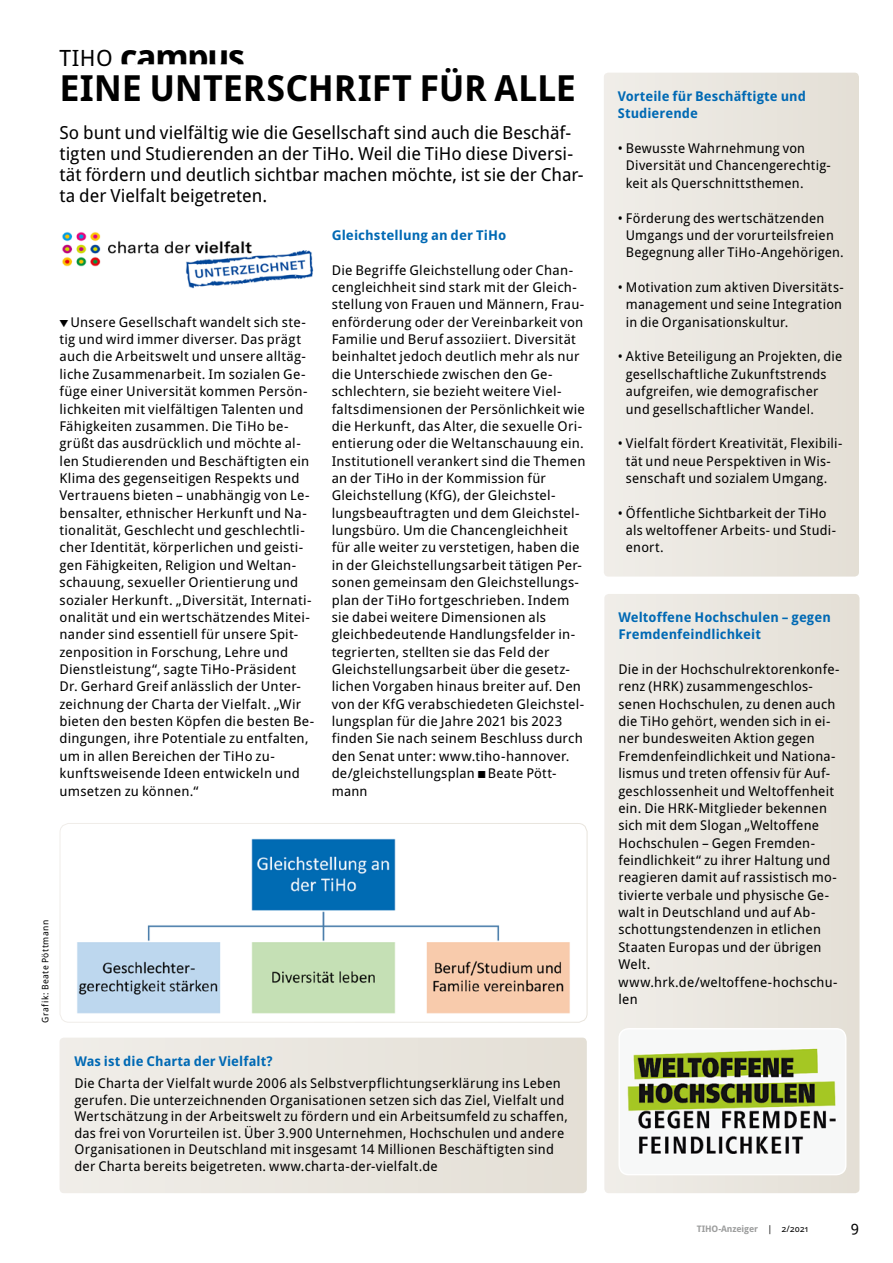
<style>
.page{position:relative;width:893px;height:1263px;background:#fff}
.page>*{position:absolute;margin:0;border:0;box-sizing:border-box;transform-origin:0 0}
.t1{font:700 36px "Droid Sans Pro";letter-spacing:-.005em;color:#000}
.t2{font:18px/21px "Droid Sans Pro";color:#000}
.t3{font:15px "Droid Sans Pro";color:#000}
.t4{font:13.5px/17.4px "Droid Sans Pro";letter-spacing:.02em;color:#000}
.t5{font:700 13.5px/17.4px "Droid Sans Pro";letter-spacing:.005em;color:#0069b4}
.t6{font:700 9px "Droid Sans Pro";letter-spacing:-.01em;color:#9c9d9d}
.t7{font:9px "Droid Sans Pro";letter-spacing:.05em;color:#000}
.s1{font-weight:400;font-size:22.5px}
.s2{font-weight:400;color:#000}
</style>
<div class="page">
<svg style="left:604px;top:73px;width:255px;height:504px;background:#e9e6df"></svg>
<svg style="left:60px;top:1037px;width:527px;height:156px;background:#e9e6df"></svg>
<svg style="left:604px;top:594px;width:255px;height:599px;background:#e9e6df"></svg>
<img style="left:60px;top:825px;width:526px;height:196px">
<div style="left:60px;top:823px;width:528px;height:200px;border:1px solid #fff;border-radius:9px"></div>
<img style="left:619px;top:1029px;width:227px;height:145px">
<div style="left:618px;top:1028px;width:228px;height:147px;border:1px solid #fff;border-radius:9px"></div>
<img style="left:62px;top:232px;width:252px;height:57px">
<h1 class="t1" style="left:60px;top:31px;width:187px"><span class="s1">TIHO</span> campus</h1>
<h1 class="t1" style="left:60px;top:62px;width:518px">EINE UNTERSCHRIFT FÜR ALLE</h1>
<h2 class="t2" style="left:60px;top:121px;width:526px">So bunt und vielfältig wie die Gesellschaft sind auch die Beschäf&shy;tigten und Studierenden an der TiHo. Weil die TiHo diese Diversi&shy;tät fördern und deutlich sichtbar machen möchte, ist sie der Char&shy;ta der Vielfalt beigetreten.</h2>
<p class="t4" style="left:60px;top:313px;width:256px;text-indent:11px">Unsere Gesellschaft wandelt sich ste&shy;tig und wird immer diverser. Das prägt auch die Arbeitswelt und unsere alltäg&shy;liche Zusammenarbeit. Im sozialen Ge&shy;füge einer Universität kommen Persön&shy;lichkeiten mit vielfältigen Talenten und Fähigkeiten zusammen. Die TiHo be&shy;grüßt das ausdrücklich und möchte al&shy;len Studierenden und Beschäftigten ein Klima des gegenseitigen Respekts und Vertrauens bieten – unabhängig von Le&shy;bensalter, ethnischer Herkunft und Na&shy;tionalität, Geschlecht und geschlechtli&shy;cher Identität, körperlichen und geisti&shy;gen Fähigkeiten, Religion und Weltan&shy;schauung, sexueller Orientierung und sozialer Herkunft. „Diversität, Internati&shy;onalität und ein wertschätzendes Mitei&shy;nander sind essentiell für unsere Spit&shy;zenposition in Forschung, Lehre und Dienstleistung“, sagte TiHo-Präsident Dr. Gerhard Greif anlässlich der Unter&shy;zeichnung der Charta der Vielfalt. „Wir bieten den besten Köpfen die besten Be&shy;dingungen, ihre Potentiale zu entfalten, um in allen Bereichen der TiHo zu&shy;kunftsweisende Ideen entwickeln und umsetzen zu können.“</p>
<p class="t5" style="left:332px;top:226px;width:176px">Gleichstellung an der TiHo</p>
<p class="t4" style="left:332px;top:261px;width:255px">Die Begriffe Gleichstellung oder Chan&shy;cengleichheit sind stark mit der Gleich&shy;stellung von Frauen und Männern, Frau&shy;enförderung oder der Vereinbarkeit von Familie und Beruf assoziiert. Diversität beinhaltet jedoch deutlich mehr als nur die Unterschiede zwischen den Ge&shy;schlechtern, sie bezieht weitere Viel&shy;faltsdimensionen der Persönlichkeit wie die Herkunft, das Alter, die sexuelle Ori&shy;entierung oder die Weltanschauung ein.<br>Institutionell verankert sind die Themen an der TiHo in der Kommission für Gleichstellung (KfG), der Gleichstel&shy;lungsbeauftragten und dem Gleichstel&shy;lungsbüro. Um die Chancengleichheit für alle weiter zu verstetigen, haben die in der Gleichstellungsarbeit tätigen Per&shy;sonen gemeinsam den Gleichstellungs&shy;plan der TiHo fortgeschrieben. Indem sie dabei weitere Dimensionen als gleichbedeutende Handlungsfelder in&shy;tegrierten, stellten sie das Feld der Gleichstellungsarbeit über die gesetz&shy;lichen Vorgaben hinaus breiter auf. Den von der KfG verabschiedeten Gleichstel&shy;lungsplan für die Jahre 2021 bis 2023 finden Sie nach seinem Beschluss durch den Senat unter: www.tiho-hannover. de/gleichstellungsplan Beate Pött&shy;mann</p>
<p class="t7" style="left:39px;top:1023px;width:105px;rotate:-90deg">Grafik: Beate Pöttmann</p>
<p class="t5" style="left:74px;top:1052px;width:200px">Was ist die Charta der Vielfalt?</p>
<p class="t4" style="left:74px;top:1075px;width:495px;line-height:16.5px">Die Charta der Vielfalt wurde 2006 als Selbstverpflichtungserklärung ins Leben gerufen. Die unterzeichnenden Organisationen setzen sich das Ziel, Vielfalt und Wertschätzung in der Arbeitswelt zu fördern und ein Arbeitsumfeld zu schaffen, das frei von Vorurteilen ist. Über 3.900 Unternehmen, Hochschulen und andere Organisationen in Deutschland mit insgesamt 14 Millionen Beschäftigten sind der Charta bereits beigetreten. www.charta-der-vielfalt.de</p>
<p class="t5" style="left:618px;top:87px;width:190px">Vorteile für Beschäftigte und<br>Studierende</p>
<p class="t4" style="left:626px;top:139px;width:206px;text-indent:-8px">• Bewusste Wahrnehmung von<br>Diversität und Chancengerechtig&shy;keit als Querschnittsthemen.</p>
<p class="t4" style="left:626px;top:209px;width:220px;text-indent:-8px">• Förderung des wertschätzenden<br>Umgangs und der vorurteilsfreien<br>Begegnung aller TiHo-Angehörigen.</p>
<p class="t4" style="left:626px;top:278px;width:219px;text-align:justify;text-indent:-8px">• Motivation zum aktiven Diversitäts&shy;management und seine Integration in die Organisationskultur.</p>
<p class="t4" style="left:626px;top:347px;width:218px;text-indent:-8px">• Aktive Beteiligung an Projekten, die gesellschaftliche Zukunftstrends aufgreifen, wie demografischer und gesellschaftlicher Wandel.</p>
<p class="t4" style="left:618px;top:434px;width:226px;text-align:center">• Vielfalt fördert Kreativität, Flexibili&shy;tät und neue Perspektiven in Wis&shy;senschaft und sozialem Umgang.</p>
<p class="t4" style="left:626px;top:504px;width:212px;text-indent:-8px">• Öffentliche Sichtbarkeit der TiHo als weltoffener Arbeits- und Studi&shy;enort.</p>
<p class="t5" style="left:618px;top:608px;width:214px">Weltoffene Hochschulen – gegen<br>Fremdenfeindlichkeit</p>
<p class="t4" style="left:618px;top:660px;width:223px">Die in der Hochschulrektorenkonfe&shy;renz (HRK) zusammengeschlos&shy;senen Hochschulen, zu denen auch die TiHo gehört, wenden sich in ei&shy;ner bundesweiten Aktion gegen<br>Fremdenfeindlichkeit und Nationa&shy;lismus und treten offensiv für Auf&shy;geschlossenheit und Weltoffenheit ein. Die HRK-Mitglieder bekennen sich mit dem Slogan „Weltoffene<br>Hochschulen – Gegen Fremden&shy;feindlichkeit“ zu ihrer Haltung und reagieren damit auf rassistisch mo&shy;tivierte verbale und physische Ge&shy;walt in Deutschland und auf Ab&shy;schottungstendenzen in etlichen<br>Staaten Europas und der übrigen<br>Welt. www.hrk.de/weltoffene-hochschu&shy;len</p>
<p class="t6" style="left:697px;top:1222px;width:113px">TIHO-Anzeiger <span class="s2">| 2/2021</span></p>
<p class="t3" style="left:851px;top:1216px;width:10px">9</p>
</div>
